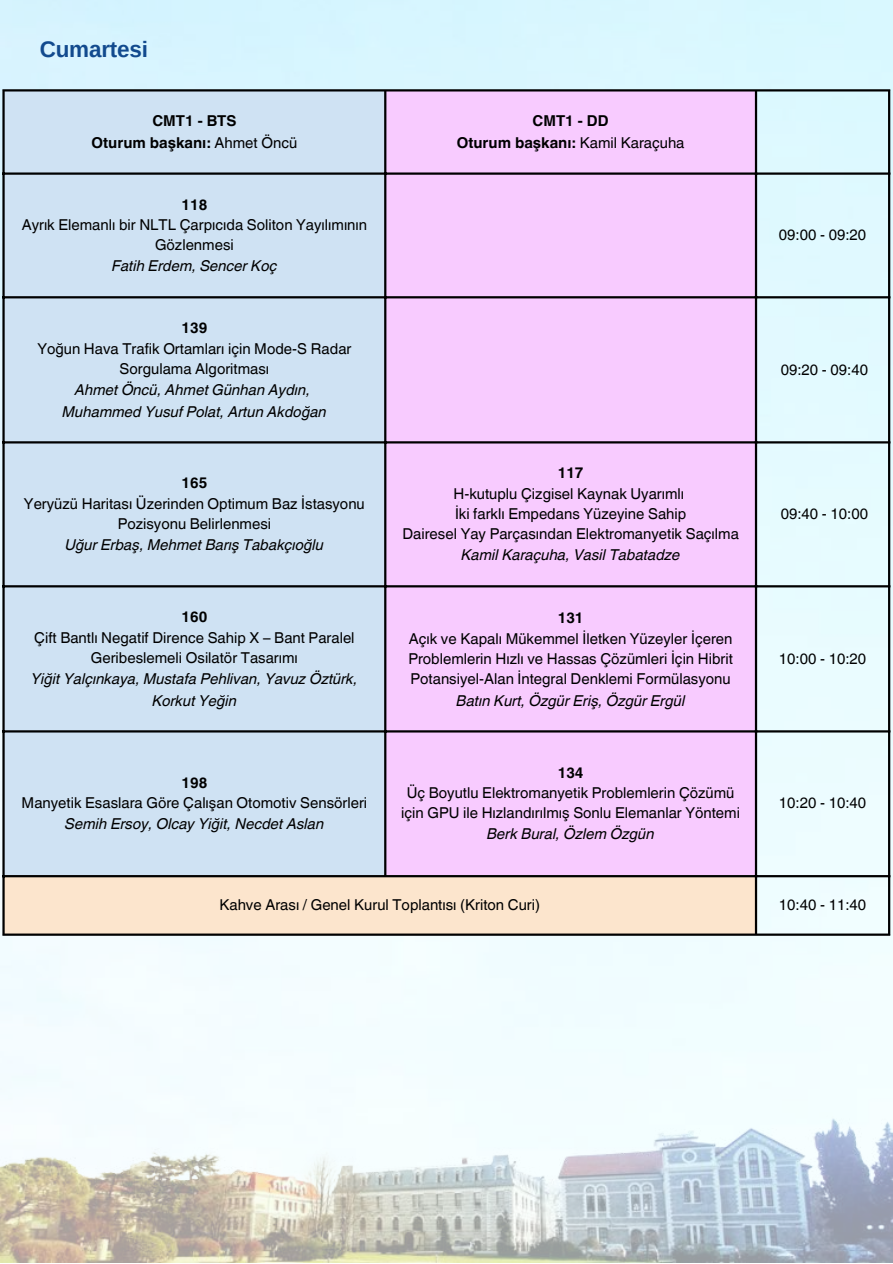
<style>
.page{position:relative;width:893px;height:1264px;background:#fff}
.page>*{position:absolute;margin:0;border:0;box-sizing:border-box;transform-origin:0 0}
.t1{font:700 22.5px "Arimo";letter-spacing:-.01em;color:#124a8e}
.t2{font:15px/20.2px "Helvetica World";color:#000;text-align:center}
.t3{font:italic 15px/21.3px "Helvetica World";color:#000;text-align:center}
.t4{font:700 15px/21.3px "Helvetica World";color:#000;text-align:center}
.s1{font-weight:400}
</style>
<div class="page">
<img style="left:0;top:0;width:892px;height:1070px">
<img style="left:0;top:1070px;width:892px;height:192px">
<div style="left:5px;top:91px;width:379px;height:784px;background:#cfe2f3"></div>
<div style="left:386px;top:91px;width:368px;height:784px;background:#f8cbff"></div>
<div style="left:3px;top:875px;width:753px;height:59px;background:#fce5cd"></div>
<hr style="left:2px;top:91px;width:3px;height:842px;background:#000">
<hr style="left:384px;top:91px;width:2px;height:784px;background:#000">
<hr style="left:754px;top:91px;width:3px;height:842px;background:#000">
<hr style="left:887px;top:91px;width:3px;height:842px;background:#000">
<hr style="left:2px;top:89px;width:888px;height:2px;background:#000">
<hr style="left:2px;top:172px;width:888px;height:3px;background:#000">
<hr style="left:2px;top:296px;width:888px;height:2px;background:#000">
<hr style="left:2px;top:441px;width:888px;height:2px;background:#000">
<hr style="left:2px;top:585px;width:888px;height:2px;background:#000">
<hr style="left:2px;top:730px;width:888px;height:2px;background:#000">
<hr style="left:2px;top:875px;width:888px;height:2px;background:#000">
<hr style="left:2px;top:933px;width:888px;height:2px;background:#000">
<h1 class="t1" style="left:40px;top:37px;width:110px">Cumartesi</h1>
<p class="t4" style="left:92px;top:109px;width:207px">CMT1 - BTS<br>Oturum başkanı: <span class="s1">Ahmet Öncü</span></p>
<p class="t4" style="left:456px;top:109px;width:229px">CMT1 - DD<br>Oturum başkanı: <span class="s1">Kamil Karaçuha</span></p>
<p class="t4" style="left:181px;top:192px;width:27px">118</p>
<p class="t2" style="left:22px;top:214px;width:347px">Ayrık Elemanlı bir NLTL Çarpıcıda Soliton Yayılımının<br>Gözlenmesi</p>
<p class="t3" style="left:112px;top:254px;width:167px">Fatih Erdem, Sencer Koç</p>
<p class="t4" style="left:181px;top:316px;width:27px">139</p>
<p class="t2" style="left:37px;top:338px;width:315px">Yoğun Hava Trafik Ortamları için Mode-S Radar<br>Sorgulama Algoritması</p>
<p class="t3" style="left:62px;top:377px;width:266px">Ahmet Öncü, Ahmet Günhan Aydın,<br>Muhammed Yusuf Polat, Artun Akdoğan</p>
<p class="t4" style="left:181px;top:471px;width:27px">165</p>
<p class="t2" style="left:24px;top:493px;width:342px">Yeryüzü Haritası Üzerinden Optimum Baz İstasyonu<br>Pozisyonu Belirlenmesi</p>
<p class="t3" style="left:65px;top:533px;width:260px">Uğur Erbaş, Mehmet Barış Tabakçıoğlu</p>
<p class="t4" style="left:181px;top:605px;width:27px">160</p>
<p class="t2" style="left:34px;top:627px;width:322px">Çift Bantlı Negatif Dirence Sahip X – Bant Paralel<br>Geribeslemeli Osilatör Tasarımı</p>
<p class="t3" style="left:31px;top:666px;width:328px">Yiğit Yalçınkaya, Mustafa Pehlivan, Yavuz Öztürk,<br>Korkut Yeğin</p>
<p class="t4" style="left:181px;top:770px;width:27px">198</p>
<p class="t2" style="left:22px;top:792px;width:347px">Manyetik Esaslara Göre Çalışan Otomotiv Sensörleri</p>
<p class="t3" style="left:65px;top:811px;width:261px">Semih Ersoy, Olcay Yiğit, Necdet Aslan</p>
<p class="t4" style="left:557px;top:461px;width:27px">117</p>
<p class="t2" style="left:402px;top:483px;width:338px">H-kutuplu Çizgisel Kaynak Uyarımlı<br>İki farklı Empedans Yüzeyine Sahip<br>Dairesel Yay Parçasından Elektromanyetik Saçılma</p>
<p class="t3" style="left:461px;top:543px;width:221px">Kamil Karaçuha, Vasil Tabatadze</p>
<p class="t4" style="left:557px;top:606px;width:27px">131</p>
<p class="t2" style="left:408px;top:628px;width:326px;text-align:justify">Açık ve Kapalı Mükemmel İletken Yüzeyler İçeren Problemlerin Hızlı ve Hassas Çözümleri İçin Hibrit Potansiyel-Alan İntegral Denklemi Formülasyonu</p>
<p class="t3" style="left:456px;top:688px;width:230px">Batın Kurt, Özgür Eriş, Özgür Ergül</p>
<p class="t4" style="left:557px;top:760px;width:27px">134</p>
<p class="t2" style="left:401px;top:782px;width:340px">Üç Boyutlu Elektromanyetik Problemlerin Çözümü için GPU ile Hızlandırılmış Sonlu Elemanlar Yöntemi</p>
<p class="t3" style="left:487px;top:821px;width:169px">Berk Bural, Özlem Özgün</p>
<p class="t2" style="left:778px;top:225px;width:89px">09:00 - 09:20</p>
<p class="t2" style="left:780px;top:359px;width:89px">09:20 - 09:40</p>
<p class="t2" style="left:780px;top:503px;width:89px">09:40 - 10:00</p>
<p class="t2" style="left:778px;top:648px;width:89px">10:00 - 10:20</p>
<p class="t2" style="left:778px;top:792px;width:89px">10:20 - 10:40</p>
<p class="t2" style="left:219px;top:894px;width:322px">Kahve Arası / Genel Kurul Toplantısı (Kriton Curi)</p>
<p class="t2" style="left:778px;top:894px;width:89px">10:40 - 11:40</p>
</div>
